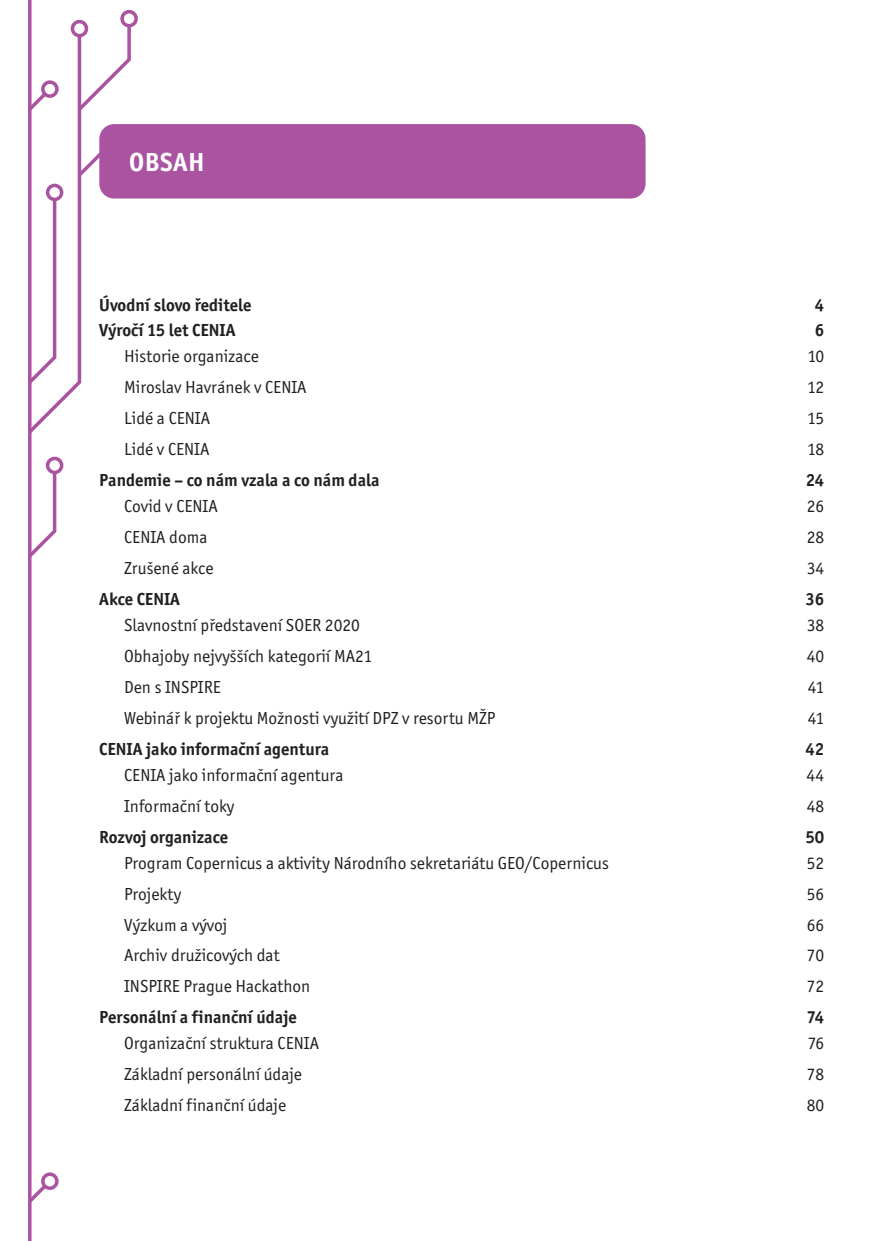
<style>
.page{position:relative;width:874px;height:1241px;background:#fff}
.page>*{position:absolute;margin:0;border:0;box-sizing:border-box;transform-origin:0 0}
.Nadpis_1_a_půl_zelen{font:700 26.25px "Officina Sans Itc TOT";letter-spacing:.015em;color:#fff}
.t1{font:17.5px "Officina Sans Itc TOT";color:#231f20}
.t2{font:700 17.5px "Officina Sans Itc TOT";color:#231f20}
</style>
<div class="page">
<svg style="left:28px;top:0;width:4px;height:1240px;background:#b468ac"></svg>
<div style="left:71px;top:20px;width:17px;height:17px;border:4px solid #aa54a1;border-radius:50%"></div>
<svg style="left:28px;top:469px;width:30px;height:92px"></svg>
<div style="left:46px;top:456px;width:17px;height:18px;border:4px solid #aa54a1;border-radius:50%"></div>
<svg style="left:28px;top:1180px;width:22px;height:25px"></svg>
<div style="left:41px;top:1172px;width:18px;height:17px;border:4px solid #aa54a1;border-radius:50%"></div>
<div style="left:120px;top:10px;width:18px;height:17px;border:4px solid #aa54a1;border-radius:50%"></div>
<svg style="left:28px;top:22px;width:104px;height:415px"></svg>
<div style="left:99px;top:124px;width:546px;height:74px;background:#aa54a1;border-radius:15px"></div>
<p class="Nadpis_1_a_půl_zelen" style="left:129px;top:145px;width:77px">OBSAH</p>
<p class="t2" style="left:99px;top:293px;width:154px">Úvodní slovo ředitele</p>
<p class="t2" style="left:814px;top:293px;width:11px">4</p>
<p class="t2" style="left:99px;top:319px;width:137px">Výročí 15 let CENIA</p>
<p class="t2" style="left:814px;top:319px;width:11px">6</p>
<p class="t1" style="left:124px;top:346px;width:136px">Historie organizace</p>
<p class="t1" style="left:807px;top:346px;width:18px">10</p>
<p class="t1" style="left:124px;top:377px;width:184px">Miroslav Havránek v CENIA</p>
<p class="t1" style="left:806px;top:377px;width:19px">12</p>
<p class="t1" style="left:124px;top:408px;width:87px">Lidé a CENIA</p>
<p class="t1" style="left:806px;top:408px;width:19px">15</p>
<p class="t1" style="left:124px;top:439px;width:87px">Lidé v CENIA</p>
<p class="t1" style="left:806px;top:439px;width:19px">18</p>
<p class="t2" style="left:99px;top:469px;width:281px">Pandemie – co nám vzala a co nám dala</p>
<p class="t2" style="left:805px;top:469px;width:20px">24</p>
<p class="t1" style="left:124px;top:496px;width:95px">Covid v CENIA</p>
<p class="t1" style="left:806px;top:496px;width:19px">26</p>
<p class="t1" style="left:124px;top:527px;width:85px">CENIA doma</p>
<p class="t1" style="left:806px;top:527px;width:19px">28</p>
<p class="t1" style="left:124px;top:558px;width:91px">Zrušené akce</p>
<p class="t1" style="left:806px;top:558px;width:19px">34</p>
<p class="t2" style="left:99px;top:588px;width:82px">Akce CENIA</p>
<p class="t2" style="left:805px;top:588px;width:20px">36</p>
<p class="t1" style="left:124px;top:615px;width:237px">Slavnostní představení SOER 2020</p>
<p class="t1" style="left:806px;top:615px;width:19px">38</p>
<p class="t1" style="left:124px;top:646px;width:249px">Obhajoby nejvyšších kategorií MA21</p>
<p class="t1" style="left:806px;top:646px;width:19px">40</p>
<p class="t1" style="left:124px;top:676px;width:98px">Den s INSPIRE</p>
<p class="t1" style="left:807px;top:676px;width:18px">41</p>
<p class="t1" style="left:124px;top:707px;width:372px">Webinář k projektu Možnosti využití DPZ v resortu MŽP</p>
<p class="t1" style="left:807px;top:707px;width:18px">41</p>
<p class="t2" style="left:99px;top:737px;width:231px">CENIA jako informační agentura</p>
<p class="t2" style="left:805px;top:737px;width:20px">42</p>
<p class="t1" style="left:124px;top:764px;width:221px">CENIA jako informační agentura</p>
<p class="t1" style="left:806px;top:764px;width:19px">44</p>
<p class="t1" style="left:124px;top:795px;width:112px">Informační toky</p>
<p class="t1" style="left:806px;top:795px;width:19px">48</p>
<p class="t2" style="left:99px;top:825px;width:130px">Rozvoj organizace</p>
<p class="t2" style="left:805px;top:825px;width:20px">50</p>
<p class="t1" style="left:124px;top:852px;width:486px">Program Copernicus a aktivity Národního sekretariátu GEO/Copernicus</p>
<p class="t1" style="left:806px;top:852px;width:19px">52</p>
<p class="t1" style="left:124px;top:883px;width:59px">Projekty</p>
<p class="t1" style="left:806px;top:883px;width:19px">56</p>
<p class="t1" style="left:124px;top:914px;width:105px">Výzkum a vývoj</p>
<p class="t1" style="left:806px;top:914px;width:19px">66</p>
<p class="t1" style="left:124px;top:945px;width:157px">Archiv družicových dat</p>
<p class="t1" style="left:806px;top:945px;width:19px">70</p>
<p class="t1" style="left:124px;top:976px;width:187px">INSPIRE Prague Hackathon</p>
<p class="t1" style="left:806px;top:976px;width:19px">72</p>
<p class="t2" style="left:99px;top:1006px;width:199px">Personální a finanční údaje</p>
<p class="t2" style="left:806px;top:1006px;width:19px">74</p>
<p class="t1" style="left:124px;top:1033px;width:196px">Organizační struktura CENIA</p>
<p class="t1" style="left:807px;top:1033px;width:18px">76</p>
<p class="t1" style="left:124px;top:1064px;width:179px">Základní personální údaje</p>
<p class="t1" style="left:806px;top:1064px;width:19px">78</p>
<p class="t1" style="left:124px;top:1094px;width:163px">Základní finanční údaje</p>
<p class="t1" style="left:806px;top:1094px;width:19px">80</p>
</div>
